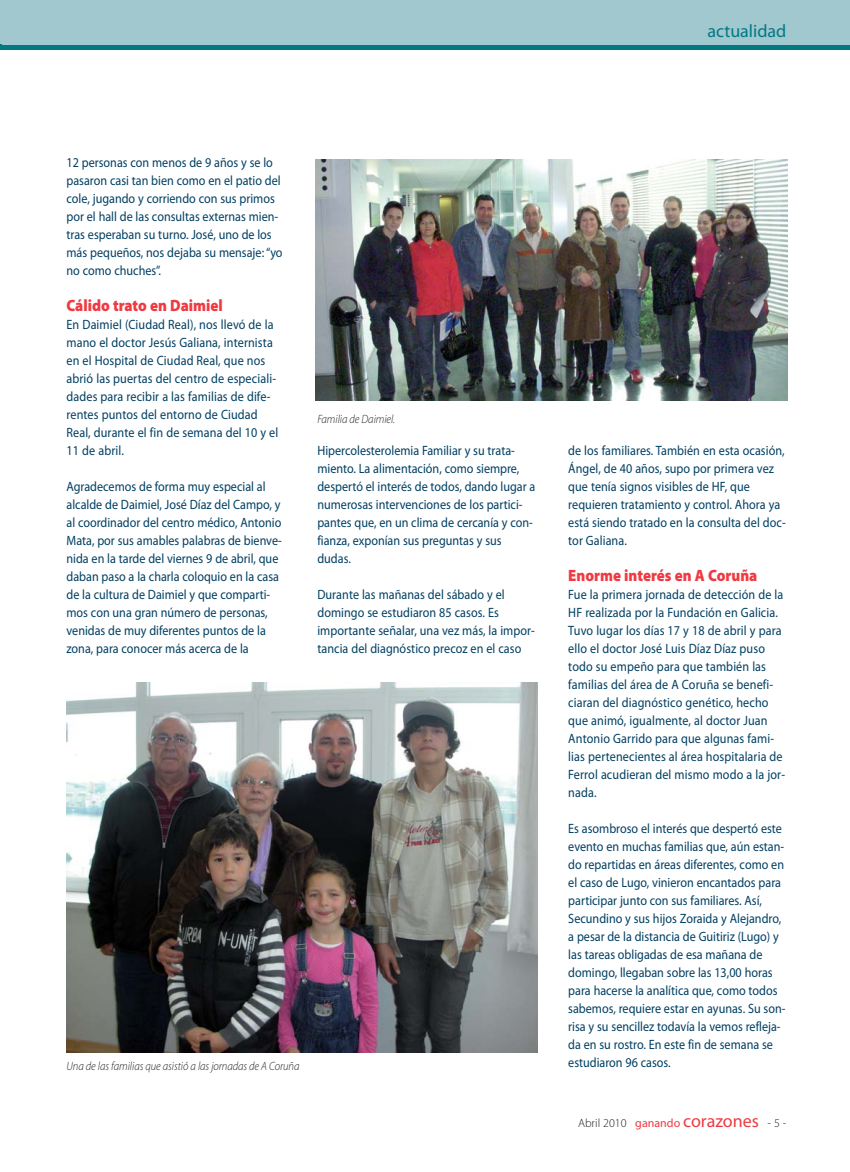
<style>
.page{position:relative;width:850px;height:1172px;background:#fff}
.page>*{position:absolute;margin:0;border:0;box-sizing:border-box;transform-origin:0 0}
.t1{font:18px "Myriad Pro";color:#007983}
.t2{font:900 16.5px "Myriad Pro";color:#ef3a42;scale:.9 1}
.t3{font:13.5px/18px "Myriad Pro";color:#003f62;scale:.9 1}
.t4{font:italic 300 12px "Myriad Pro";letter-spacing:-.005em;color:#231f20;scale:.9 1}
.t5{font:300 12px "Myriad Pro";color:#231f20}
.s1{font-weight:400;color:#ef3a42}
.s2{font-weight:400;font-size:18px;color:#ef3a42}
</style>
<div class="page">
<div style="left:1px;top:0;width:849px;height:45px;background:#a0c8ce"></div>
<div style="left:1px;top:45px;width:849px;height:5px;background:#007983"></div>
<hr style="left:0;top:0;width:1px;height:45px;background:#a0c8ce">
<img style="left:67px;top:682px;width:470px;height:370px">
<img style="left:316px;top:159px;width:472px;height:241px">
<h1 class="t1" style="left:707px;top:25px;width:80px">actualidad</h1>
<p class="t3" style="left:67px;top:154px;width:242px">12 personas con menos de 9 años y se lo pasaron casi tan bien como en el patio del cole, jugando y corriendo con sus primos por el hall de las consultas externas mien&shy;tras esperaban su turno. José, uno de los más pequeños, nos dejaba su mensaje: “yo no como chuches”.</p>
<p class="t2" style="left:67px;top:299px;width:175px">Cálido trato en Daimiel</p>
<p class="t3" style="left:67px;top:316px;width:237px">En Daimiel (Ciudad Real), nos llevó de la mano el doctor Jesús Galiana, internista en el Hospital de Ciudad Real, que nos abrió las puertas del centro de especiali&shy;dades para recibir a las familias de dife&shy;rentes puntos del entorno de Ciudad Real, durante el fin de semana del 10 y el 11 de abril.</p>
<p class="t3" style="left:67px;top:478px;width:241px">Agradecemos de forma muy especial al alcalde de Daimiel, José Díaz del Campo, y al coordinador del centro médico, Antonio Mata, por sus amables palabras de bienve&shy;nida en la tarde del viernes 9 de abril, que daban paso a la charla coloquio en la casa de la cultura de Daimiel y que comparti&shy;mos con una gran número de personas, venidas de muy diferentes puntos de la zona, para conocer más acerca de la</p>
<p class="t4" style="left:317px;top:414px;width:88px">Familia de Daimiel.</p>
<p class="t3" style="left:317px;top:442px;width:244px">Hipercolesterolemia Familiar y su trata&shy;miento. La alimentación, como siempre, despertó el interés de todos, dando lugar a numerosas intervenciones de los partici&shy;pantes que, en un clima de cercanía y con&shy;fianza, exponían sus preguntas y sus dudas.</p>
<p class="t3" style="left:317px;top:586px;width:243px">Durante las mañanas del sábado y el domingo se estudiaron 85 casos. Es importante señalar, una vez más, la impor&shy;tancia del diagnóstico precoz en el caso</p>
<p class="t3" style="left:568px;top:442px;width:243px">de los familiares. También en esta ocasión, Ángel, de 40 años, supo por primera vez que tenía signos visibles de HF, que requieren tratamiento y control. Ahora ya está siendo tratado en la consulta del doc&shy;tor Galiana.</p>
<p class="t2" style="left:568px;top:569px;width:212px">Enorme interés en A Coruña</p>
<p class="t3" style="left:568px;top:586px;width:242px">Fue la primera jornada de detección de la HF realizada por la Fundación en Galicia.<br>Tuvo lugar los días 17 y 18 de abril y para ello el doctor José Luis Díaz Díaz puso todo su empeño para que también las familias del área de A Coruña se benefi&shy;ciaran del diagnóstico genético, hecho que animó, igualmente, al doctor Juan Antonio Garrido para que algunas fami&shy;lias pertenecientes al área hospitalaria de Ferrol acudieran del mismo modo a la jor&shy;nada.</p>
<p class="t3" style="left:568px;top:820px;width:243px">Es asombroso el interés que despertó este evento en muchas familias que, aún estan&shy;do repartidas en áreas diferentes, como en el caso de Lugo, vinieron encantados para participar junto con sus familiares. Así, Secundino y sus hijos Zoraida y Alejandro, a pesar de la distancia de Guitiriz (Lugo) y las tareas obligadas de esa mañana de domingo, llegaban sobre las 13,00 horas para hacerse la analítica que, como todos sabemos, requiere estar en ayunas. Su son&shy;risa y su sencillez todavía la vemos refleja&shy;da en su rostro. En este fin de semana se</p>
<p class="t4" style="left:67px;top:1061px;width:260px">Una de las familias que asistió a las jornadas de A Coruña</p>
<p class="t3" style="left:568px;top:1054px;width:115px">estudiaron 96 casos.</p>
<p class="t5" style="left:578px;top:1117px;width:210px">Abril 2010 <span class="s1">ganando</span> <span class="s2">corazones</span> - 5 -</p>
</div>
